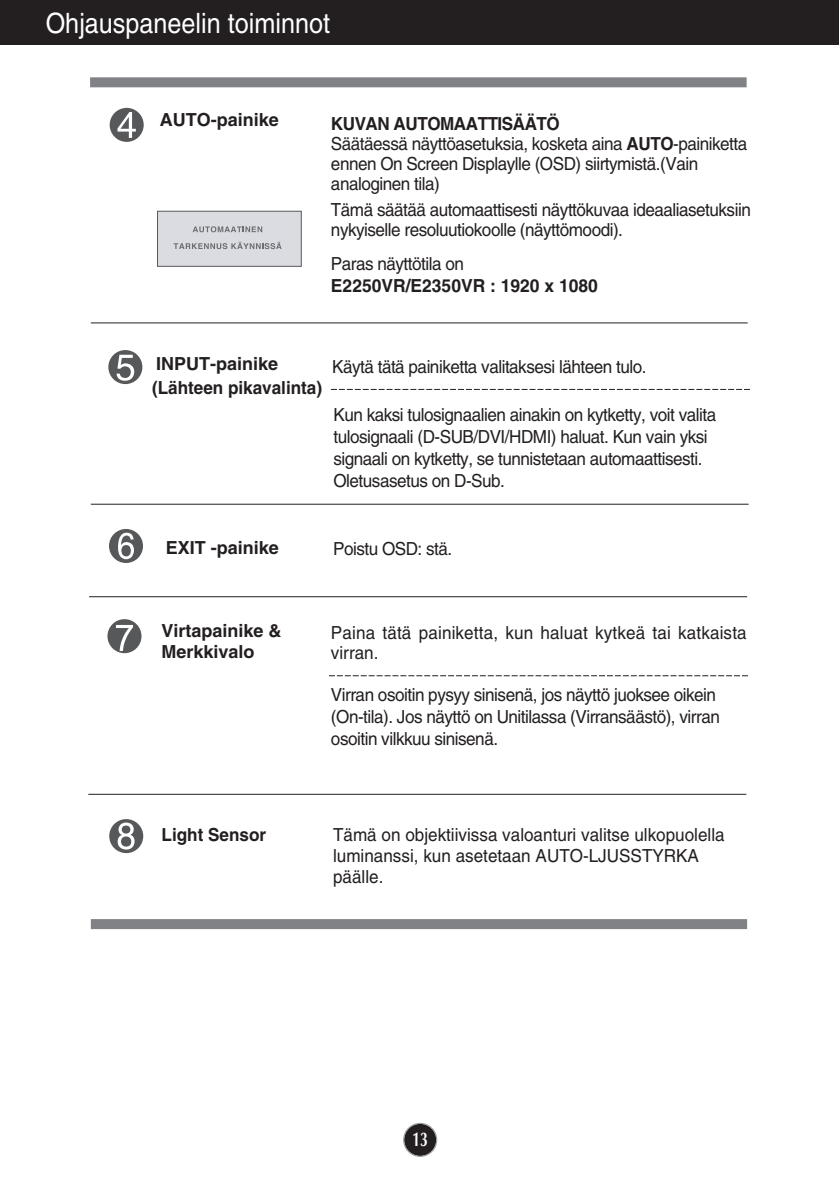
<style>
.page{position:relative;width:839px;height:1189px;background:#fff}
.page>*{position:absolute;margin:0;border:0;box-sizing:border-box;transform-origin:0 0}
.t1{font:28px "Helvetica";color:#fff;scale:.9 1}
.t2{font:700 20px "Optima";color:#fff;scale:.7 1}
.t3{font:18px/22px "Helvetica";letter-spacing:-.03em;color:#231f20;scale:.95 1}
.t4{font:18px/21px "Helvetica";color:#231f20;scale:.95 1}
.t5{font:700 18px/21.6px "Helvetica";color:#231f20}
.t6{font:18px/20px "Helvetica";letter-spacing:.01em;color:#231f20;scale:.95 1}
.t7{font:700 18px "Helvetica";color:#231f20;scale:.95 1}
.s1{font-weight:700}
</style>
<div class="page">
<div style="left:404px;top:1124px;width:32px;height:32px;background:#231f20;border-radius:50%"></div>
<div style="left:403px;top:1123px;width:34px;height:34px;border:1px solid #939598;border-radius:50%"></div>
<div style="left:0;top:0;width:839px;height:45px;background:#231f20"></div>
<hr style="left:89px;top:596px;width:658px;height:1px;background:#231f20">
<hr style="left:91px;top:504px;width:657px;height:1px;background:#231f20">
<hr style="left:88px;top:794px;width:658px;height:1px;background:#231f20">
<div style="left:110px;top:108px;width:34px;height:34px;background:#57585a;border-radius:50%"></div>
<svg style="left:117px;top:112px;width:19px;height:26px"></svg>
<hr style="left:91px;top:322px;width:656px;height:1px;background:#231f20">
<div style="left:90px;top:77px;width:656px;height:10px;background:#808285"></div>
<div style="left:91px;top:919px;width:656px;height:10px;background:#808285"></div>
<div style="left:108px;top:350px;width:34px;height:34px;background:#57585a;border-radius:50%"></div>
<svg style="left:116px;top:355px;width:18px;height:26px"></svg>
<div style="left:157px;top:211px;width:145px;height:56px;background:#dadce2;border:1px solid #57595a"></div>
<svg style="left:193px;top:226px;width:69px;height:6px"></svg>
<svg style="left:173px;top:242px;width:109px;height:7px"></svg>
<div style="left:107px;top:619px;width:34px;height:34px;background:#57585a;border-radius:50%"></div>
<svg style="left:116px;top:625px;width:17px;height:26px"></svg>
<div style="left:109px;top:819px;width:34px;height:34px;background:#57585a;border-radius:50%"></div>
<svg style="left:118px;top:822px;width:17px;height:27px"></svg>
<div style="left:109px;top:529px;width:34px;height:34px;background:#57585a;border-radius:50%"></div>
<svg style="left:118px;top:533px;width:16px;height:26px"></svg>
<svg style="left:329px;top:675px;width:419px;height:1px"></svg>
<svg style="left:331px;top:389px;width:419px;height:1px"></svg>
<h1 class="t1" style="left:46px;top:13px;width:317px">Ohjauspaneelin toiminnot</h1>
<p class="t5" style="left:160px;top:111px;width:120px">AUTO-painike</p>
<p class="t3" style="left:331px;top:116px;width:440px;line-height:20px"><span class="s1">KUVAN AUTOMAATTISÄÄTÖ<br></span>Säätäessä näyttöasetuksia, kosketa aina <span class="s1">AUTO</span>-painiketta ennen On Screen Displaylle (OSD) siirtymistä.(Vain analoginen tila)</p>
<p class="t3" style="left:331px;top:201px;width:443px;line-height:20px">Tämä säätää automaattisesti näyttökuvaa ideaaliasetuksiin nykyiselle resoluutiokoolle (näyttömoodi).</p>
<p class="t3" style="left:331px;top:254px;width:141px">Paras näyttötila on</p>
<p class="t5" style="left:331px;top:277px;width:268px">E2250VR/E2350VR : 1920 x 1080</p>
<p class="t5" style="left:156px;top:355px;width:124px">INPUT-painike</p>
<p class="t7" style="left:152px;top:381px;width:180px">(Lähteen pikavalinta)</p>
<p class="t3" style="left:332px;top:357px;width:332px">Käytä tätä painiketta valitaksesi lähteen tulo.</p>
<p class="t3" style="left:333px;top:405px;width:404px">Kun kaksi tulosignaalien ainakin on kytketty, voit valita tulosignaali (D-SUB/DVI/HDMI) haluat. Kun vain yksi signaali on kytketty, se tunnistetaan automaattisesti.<br>Oletusasetus on D-Sub.</p>
<p class="t5" style="left:166px;top:539px;width:114px">EXIT -painike</p>
<p class="t3" style="left:333px;top:539px;width:127px">Poistu OSD: stä.</p>
<p class="t5" style="left:161px;top:621px;width:122px">Virtapainike &amp;<br>Merkkivalo</p>
<p class="t6" style="left:331px;top:624px;width:439px">Paina tätä painiketta, kun haluat kytkeä tai katkaista virran.</p>
<p class="t3" style="left:331px;top:685px;width:411px">Virran osoitin pysyy sinisenä, jos näyttö juoksee oikein (On-tila). Jos näyttö on Unitilassa (Virransäästö), virran osoitin vilkkuu sinisenä.</p>
<p class="t7" style="left:162px;top:828px;width:111px">Light Sensor</p>
<p class="t4" style="left:333px;top:825px;width:414px">Tämä on objektiivissa valoanturi valitse ulkopuolella luminanssi, kun asetetaan AUTO-LJUSSTYRKA päälle.</p>
<p class="t2" style="left:412px;top:1131px;width:23px">13</p>
</div>
